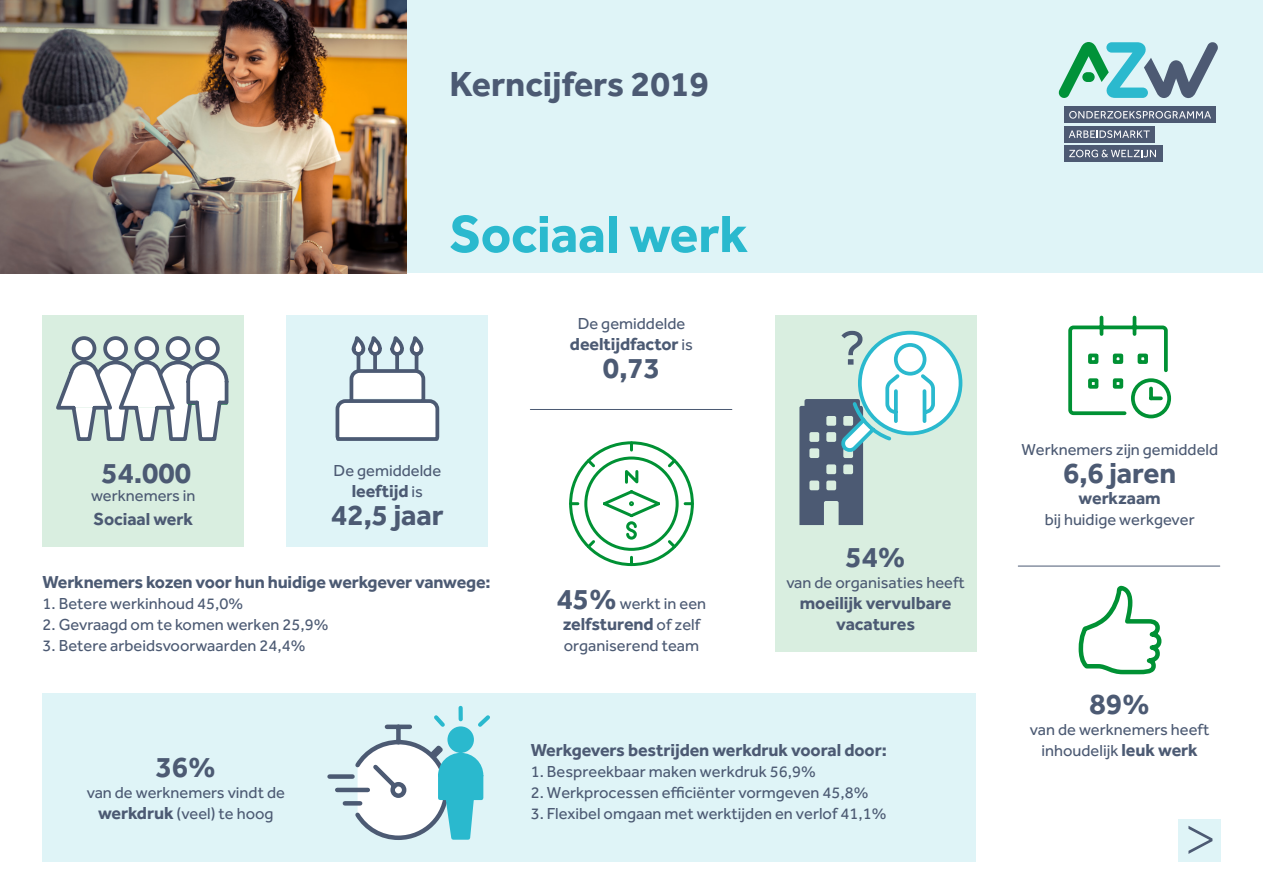
<style>
.page{position:relative;width:1263px;height:893px;background:#fff}
.page>*{position:absolute;margin:0;border:0;box-sizing:border-box;transform-origin:0 0}
.t1{font:55.5px "Minion Pro";color:#4c5a73}
.t2{font:700 54px "Effra";letter-spacing:-.005em;color:#2ab9ce}
.t3{font:700 36px "Effra";color:#4c5a73}
.t4{font:700 30px "Effra";letter-spacing:-.005em;color:#4c5a73}
.t5{font:700 18px/21px "Effra";letter-spacing:-.005em;color:#4c5a73;text-align:center}
.t6{font:16.5px/21px "Effra";color:#4c5a73;text-align:center}
.s1{font-weight:400;font-size:16.5px}
.s2{font-weight:700;font-size:18px}
.s3{font-weight:700;font-size:30px}
</style>
<div class="page">
<div style="left:1178px;top:819px;width:42px;height:42px;background:#dff4f7"></div>
<div style="left:407px;top:0;width:856px;height:273px;background:#dff4f7"></div>
<img style="left:0;top:0;width:407px;height:273px">
<div style="left:1064px;top:107px;width:152px;height:16px;background:#4d5a73"></div>
<div style="left:1064px;top:126px;width:91px;height:17px;background:#4d5a73"></div>
<div style="left:1064px;top:145px;width:98px;height:17px;background:#4d5a73"></div>
<svg style="left:1069px;top:111px;width:142px;height:8px"></svg>
<svg style="left:1069px;top:150px;width:87px;height:7px"></svg>
<svg style="left:1059px;top:42px;width:159px;height:56px"></svg>
<div style="left:1082px;top:72px;width:13px;height:10px;background:#009239;border-radius:5px"></div>
<svg style="left:1069px;top:130px;width:81px;height:8px"></svg>
<div style="left:775px;top:315px;width:201px;height:336px;background:#d9eee0"></div>
<div style="left:287px;top:315px;width:201px;height:231px;background:#dff4f7"></div>
<div style="left:43px;top:315px;width:201px;height:231px;background:#d9eee0"></div>
<div style="left:43px;top:693px;width:933px;height:168px;background:#dff4f7"></div>
<svg style="left:56px;top:336px;width:173px;height:105px"></svg>
<svg style="left:1068px;top:315px;width:104px;height:104px"></svg>
<div style="left:458px;top:708px;width:5px;height:11px;background:#2ab9ce"></div>
<svg style="left:327px;top:711px;width:163px;height:129px"></svg>
<svg style="left:1078px;top:585px;width:84px;height:90px"></svg>
<svg style="left:335px;top:338px;width:105px;height:103px"></svg>
<hr style="left:530px;top:409px;width:202px;height:1px;background:#4c5a73">
<hr style="left:1018px;top:566px;width:202px;height:1px;background:#4c5a73">
<svg style="left:799px;top:330px;width:164px;height:195px"></svg>
<svg style="left:569px;top:441px;width:125px;height:126px"></svg>
<div style="left:584px;top:456px;width:95px;height:95px;border:3px solid #009134;border-radius:50%"></div>
<h3 class="t3" style="left:449px;top:62px;width:261px">Kerncijfers 2019</h3>
<h2 class="t2" style="left:449px;top:201px;width:300px">Sociaal werk</h2>
<h3 class="t4" style="left:102px;top:455px;width:91px">54.000</h3>
<p class="t6" style="left:91px;top:484px;width:106px">werknemers in</p>
<p class="t5" style="left:94px;top:508px;width:101px">Sociaal werk</p>
<p class="t6" style="left:334px;top:459px;width:109px">De gemiddelde</p>
<p class="t5" style="left:352px;top:480px;width:73px">leeftijd <span class="s1">is</span></p>
<h3 class="t4" style="left:331px;top:497px;width:114px">42,5 jaar</h3>
<p class="t5" style="left:43px;top:571px;width:450px">Werknemers kozen voor hun huidige werkgever vanwege:</p>
<p class="t6" style="left:43px;top:593px;width:202px">1. Betere werkinhoud 45,0%</p>
<p class="t6" style="left:43px;top:614px;width:287px">2. Gevraagd om te komen werken 25,9%</p>
<p class="t6" style="left:43px;top:635px;width:264px">3. Betere arbeidsvoorwaarden 24,4%</p>
<h3 class="t4" style="left:156px;top:749px;width:62px">36%</h3>
<p class="t6" style="left:87px;top:782px;width:200px">van de werknemers vindt de <span class="s2">werkdruk</span> (veel) te hoog</p>
<p class="t6" style="left:578px;top:312px;width:109px">De gemiddelde</p>
<p class="t5" style="left:570px;top:333px;width:125px">deeltijdfactor <span class="s1">is</span></p>
<h3 class="t4" style="left:603px;top:350px;width:59px">0,73</h3>
<p class="t6" style="left:557px;top:593px;width:151px"><span class="s3">45%</span> werkt in een</p>
<p class="t5" style="left:563px;top:613px;width:139px">zelfsturend <span class="s1">of zelf</span></p>
<p class="t6" style="left:564px;top:635px;width:137px">organiserend team</p>
<h3 class="t4" style="left:845px;top:539px;width:62px">54%</h3>
<p class="t6" style="left:786px;top:572px;width:180px">van de organisaties heeft</p>
<p class="t5" style="left:800px;top:592px;width:153px">moeilijk vervulbare vacatures</p>
<p class="t5" style="left:531px;top:739px;width:358px">Werkgevers bestrijden werkdruk vooral door:</p>
<p class="t6" style="left:531px;top:761px;width:286px">1. Bespreekbaar maken werkdruk 56,9%</p>
<p class="t6" style="left:531px;top:782px;width:339px">2. Werkprocessen efficiënter vormgeven 45,8%</p>
<p class="t6" style="left:531px;top:803px;width:357px">3. Flexibel omgaan met werktijden en verlof 41,1%</p>
<p class="t6" style="left:1021px;top:438px;width:198px">Werknemers zijn gemiddeld</p>
<h3 class="t4" style="left:1063px;top:455px;width:115px">6,6 jaren</h3>
<p class="t5" style="left:1079px;top:487px;width:84px">werkzaam</p>
<p class="t6" style="left:1045px;top:509px;width:152px">bij huidige werkgever</p>
<h3 class="t4" style="left:1089px;top:686px;width:62px">89%</h3>
<p class="t6" style="left:1030px;top:719px;width:181px">van de werknemers heeft inhoudelijk <span class="s2">leuk werk</span></p>
<h1 class="t1" style="left:1185px;top:799px;width:32px">&gt;</h1>
</div>
